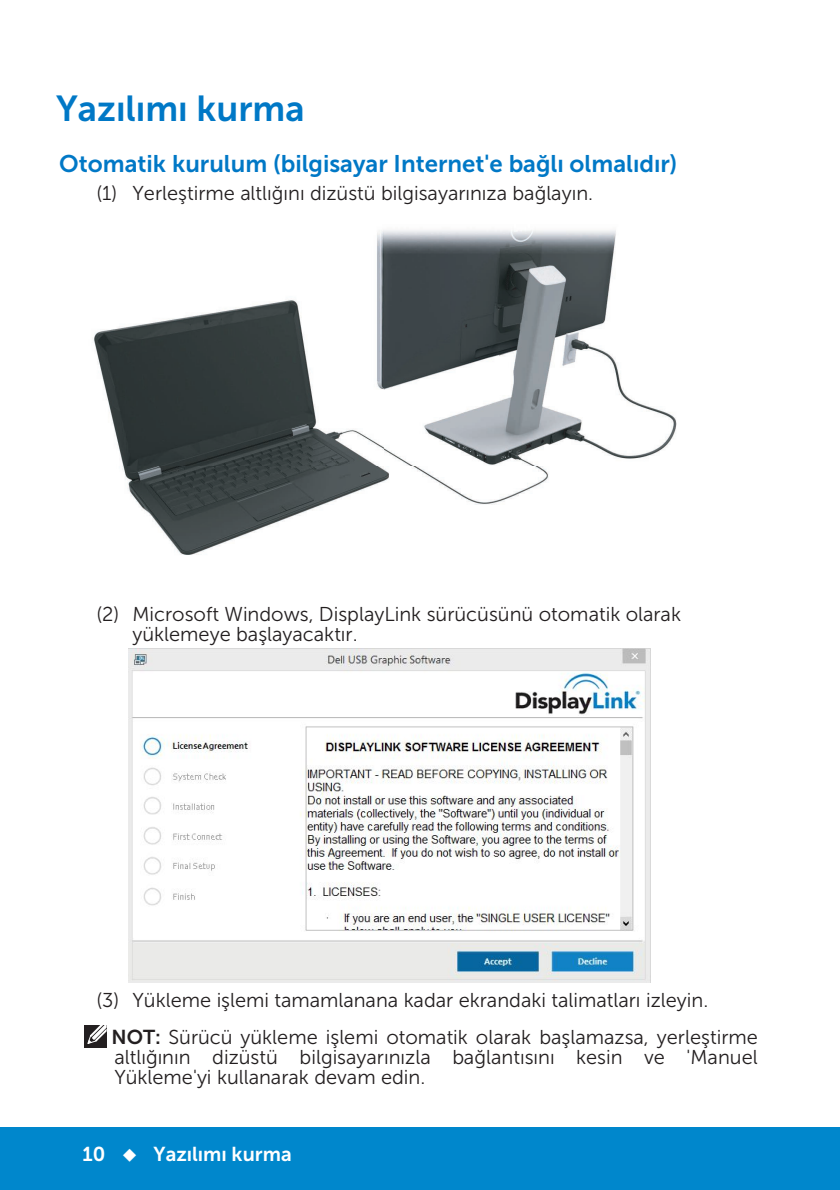
<style>
.page{position:relative;width:840px;height:1190px;background:#fff}
.page>*{position:absolute;margin:0;border:0;box-sizing:border-box;transform-origin:0 0}
.t1{font:36px "Museo Sans For Dell 700";color:#0078c6}
.t2{font:24px "Museo Sans For Dell 700";color:#0078c6}
.t3{font:20px/20px "Museo Sans For Dell 300";color:#231f20}
.t4{font:20px "Museo Sans For Dell 700";color:#fff}
.s1{font-family:"Museo Sans For Dell 700"}
</style>
<div class="page">
<div style="left:0;top:1127px;width:839px;height:62px;background:#0087cc"></div>
<div style="left:84px;top:1025px;width:23px;height:22px;background:#231f20"></div>
<svg style="left:87px;top:1025px;width:20px;height:19px"></svg>
<img style="left:93px;top:230px;width:584px;height:325px">
<img style="left:128px;top:649px;width:522px;height:334px">
<p class="t1" style="left:56px;top:95px;width:250px">Yazılımı kurma</p>
<p class="t2" style="left:59px;top:154px;width:620px">Otomatik kurulum (bilgisayar Internet'e bağlı olmalıdır)</p>
<p class="t3" style="left:96px;top:185px;width:498px">(1) Yerleştirme altlığını dizüstü bilgisayarınıza bağlayın.</p>
<p class="t3" style="left:132px;top:606px;width:550px;text-indent:-36px">(2) Microsoft Windows, DisplayLink sürücüsünü otomatik olarak yüklemeye başlayacaktır.</p>
<p class="t3" style="left:111px;top:984px;width:648px;line-height:36.6px;text-indent:-15px">(3) Yükleme işlemi tamamlanana kadar ekrandaki talimatları izleyin.<br><span class="s1">NOT:</span> Sürücü yükleme işlemi otomatik olarak başlamazsa, yerleştirme</p>
<p class="t3" style="left:114px;top:1049px;width:645px">altlığının dizüstü bilgisayarınızla bağlantısını kesin ve 'Manuel<br>Yükleme'yi kullanarak devam edin.</p>
<p class="t4" style="left:82px;top:1143px;width:211px">10 ◆ Yazılımı kurma</p>
</div>
